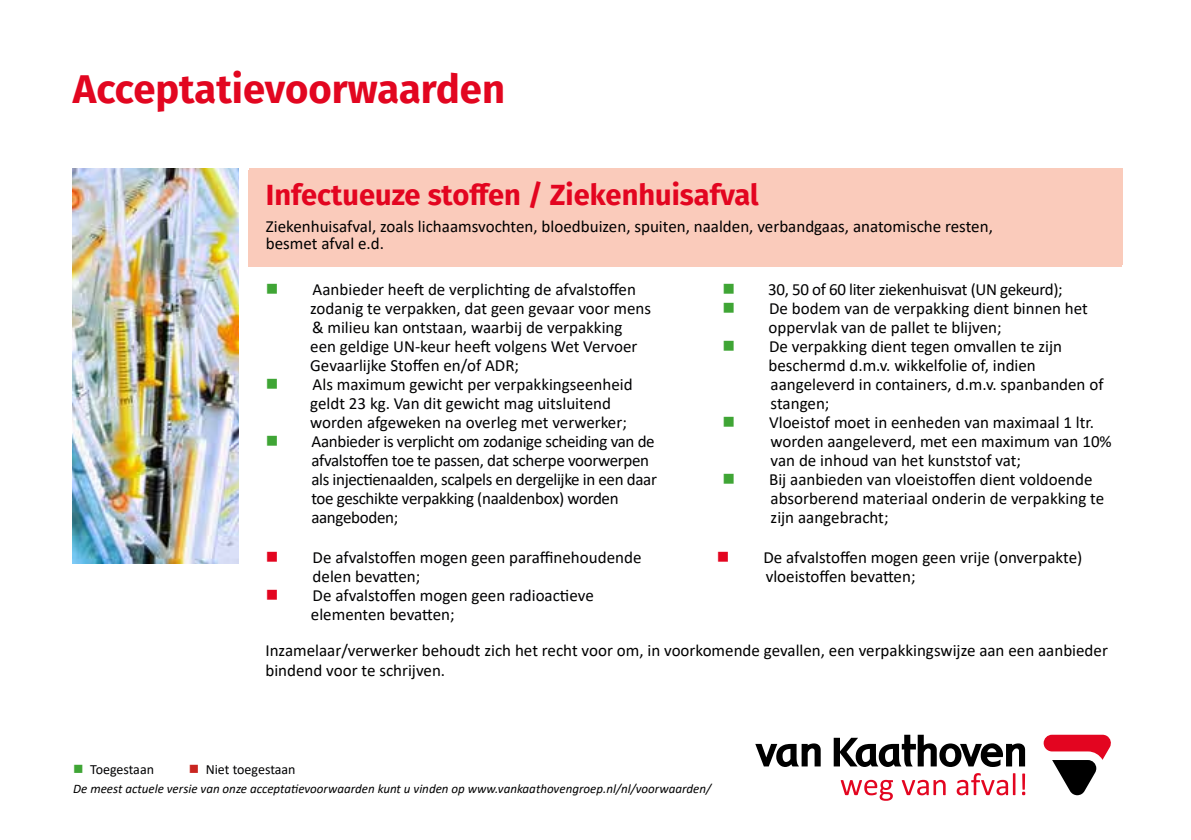
<style>
.page{position:relative;width:1191px;height:840px;background:#fff}
.page>*{position:absolute;margin:0;border:0;box-sizing:border-box;transform-origin:0 0}
.t1{font:700 40px "Fira Sans";color:#e20620}
.t2{font:700 29.2px "Fira Sans";color:#e30520}
.t3{font:17px/19px "Calibri";letter-spacing:-.005em;color:#020203}
.t4{font:17px/19px "Calibri";color:#000}
.t5{font:14px "Calibri";color:#020203}
.t6{font:italic 13px "Calibri";color:#000}
.s1{color:#3fa535}
.s2{color:#e30520}
.s3{color:#c92520}
</style>
<div class="page">
<div style="left:248px;top:170px;width:874px;height:96px;background:#facbbb"></div>
<svg style="left:1043px;top:734px;width:68px;height:60px"></svg>
<svg style="left:840px;top:779px;width:53px;height:21px"></svg>
<svg style="left:901px;top:779px;width:44px;height:15px"></svg>
<svg style="left:956px;top:773px;width:59px;height:21px"></svg>
<svg style="left:1022px;top:773px;width:3px;height:21px"></svg>
<svg style="left:755px;top:734px;width:270px;height:32px"></svg>
<div style="left:249px;top:168px;width:873px;height:96px;background:#facbbb"></div>
<img style="left:72px;top:169px;width:166px;height:393px">
<h1 class="t1" style="left:73px;top:56px;width:434px">Acceptatievoorwaarden</h1>
<h2 class="t2" style="left:266px;top:170px;width:494px">Infectueuze stoffen / Ziekenhuisafval</h2>
<p class="t4" style="left:266px;top:217px;width:728px;line-height:17px">Ziekenhuisafval, zoals lichaamsvochten, bloedbuizen, spuiten, naalden, verbandgaas, anatomische resten, besmet afval e.d.</p>
<p class="t3" style="left:310px;top:279px;width:342px;text-indent:-44px"><span class="s1">■</span> Aanbieder heeft de verplichting de afvalstoffen zodanig te verpakken, dat geen gevaar voor mens &amp; milieu kan ontstaan, waarbij de verpakking<br>een geldige UN-keur heeft volgens Wet Vervoer Gevaarlijke Stoffen en/of ADR;</p>
<p class="t3" style="left:310px;top:374px;width:324px;text-indent:-44px"><span class="s1">■</span> Als maximum gewicht per verpakkingseenheid geldt 23 kg. Van dit gewicht mag uitsluitend worden afgeweken na overleg met verwerker;</p>
<p class="t3" style="left:311px;top:431px;width:347px;text-indent:-45px"><span class="s1">■</span> Aanbieder is verplicht om zodanige scheiding van de afvalstoffen toe te passen, dat scherpe voorwerpen als injectienaalden, scalpels en dergelijke in een daar toe geschikte verpakking (naaldenbox) worden aangeboden;</p>
<p class="t3" style="left:722px;top:279px;width:342px"><span class="s1">■</span> 30, 50 of 60 liter ziekenhuisvat (UN gekeurd);</p>
<p class="t3" style="left:768px;top:298px;width:321px;text-indent:-46px"><span class="s1">■</span> De bodem van de verpakking dient binnen het oppervlak van de pallet te blijven;</p>
<p class="t4" style="left:768px;top:336px;width:336px;text-indent:-46px"><span class="s1">■</span> De verpakking dient tegen omvallen te zijn beschermd d.m.v. wikkelfolie of, indien aangeleverd in containers, d.m.v. spanbanden of stangen;</p>
<p class="t4" style="left:770px;top:412px;width:343px;text-indent:-48px"><span class="s1">■</span> Vloeistof moet in eenheden van maximaal 1 ltr. worden aangeleverd, met een maximum van 10% van de inhoud van het kunststof vat;</p>
<p class="t4" style="left:770px;top:469px;width:335px;text-indent:-48px"><span class="s1">■</span> Bij aanbieden van vloeistoffen dient voldoende absorberend materiaal onderin de verpakking te zijn aangebracht;</p>
<p class="t3" style="left:312px;top:547px;width:330px;text-indent:-47px"><span class="s2">■</span> De afvalstoffen mogen geen paraffinehoudende delen bevatten;</p>
<p class="t3" style="left:311px;top:585px;width:284px;text-indent:-45px"><span class="s2">■</span> De afvalstoffen mogen geen radioactieve elementen bevatten;</p>
<p class="t4" style="left:765px;top:547px;width:318px;text-indent:-49px"><span class="s2">■</span> De afvalstoffen mogen geen vrije (onverpakte) vloeistoffen bevatten;</p>
<p class="t4" style="left:265px;top:639px;width:844px;line-height:20.4px">Inzamelaar/verwerker behoudt zich het recht voor om, in voorkomende gevallen, een verpakkingswijze aan een aanbieder bindend voor te schrijven.</p>
<p class="t5" style="left:73px;top:759px;width:82px"><span class="s1">■</span> Toegestaan</p>
<p class="t5" style="left:189px;top:759px;width:108px"><span class="s3">■</span> Niet toegestaan</p>
<p class="t6" style="left:73px;top:779px;width:639px">De meest actuele versie van onze acceptatievoorwaarden kunt u vinden op www.vankaathovengroep.nl/nl/voorwaarden/</p>
</div>
